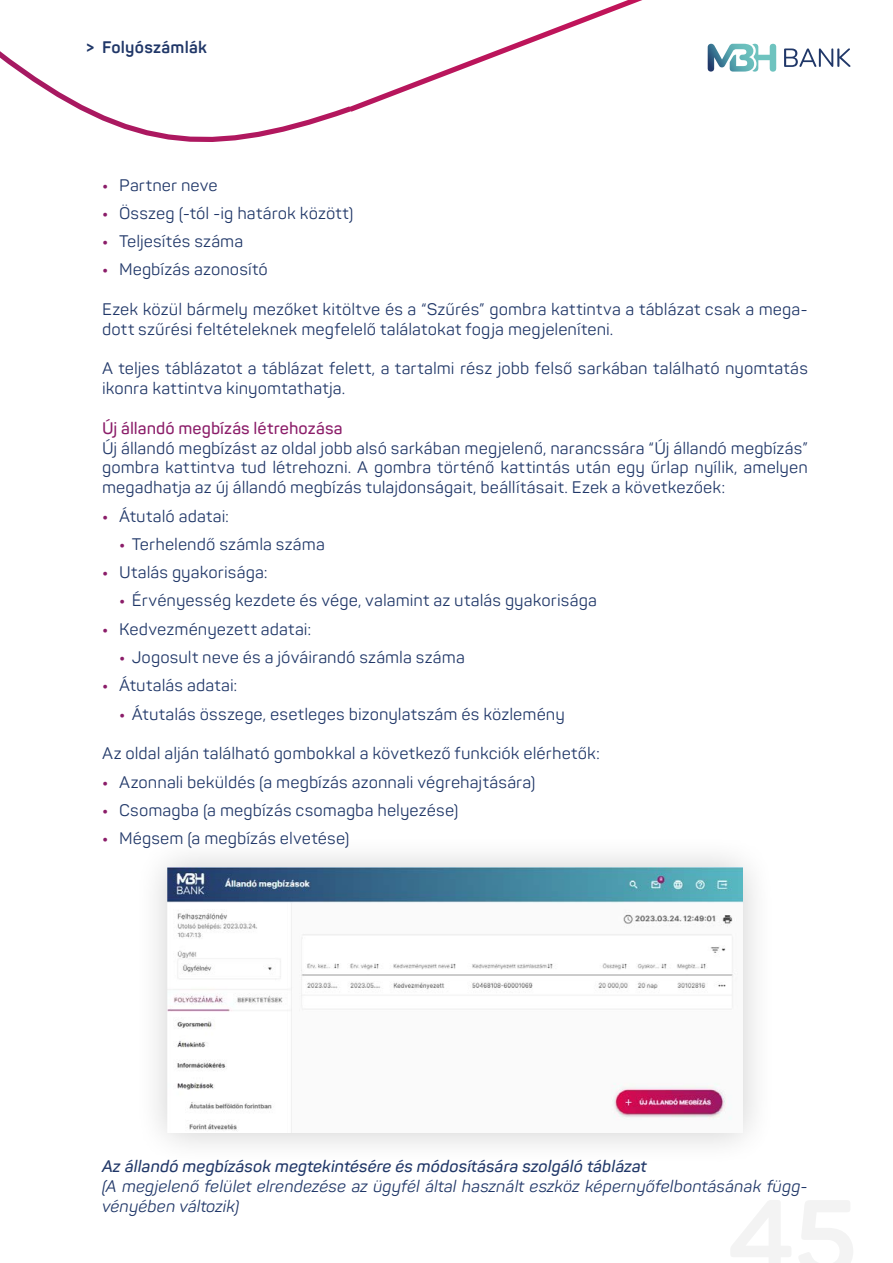
<style>
.page{position:relative;width:893px;height:1263px;background:#fff}
.page>*{position:absolute;margin:0;border:0;box-sizing:border-box;transform-origin:0 0}
.t1{font:16.5px/19.8px "Panton";letter-spacing:.005em;color:#203768}
.t2{font:italic 16.5px/19.8px "Panton";color:#203768}
.t3{font:italic 600 16.5px "Panton";color:#203768}
.t4{font:600 16.5px "Panton";color:#8b1d69}
.t5{font:700 16.5px "Panton";letter-spacing:.01em;color:#203768}
.s1{font-weight:700;color:#8b1d69}
</style>
<div class="page">
<svg style="left:0;top:0;width:851px;height:142px"></svg>
<svg style="left:784px;top:48px;width:66px;height:19px"></svg>
<svg style="left:708px;top:44px;width:68px;height:28px"></svg>
<div style="left:133px;top:833px;width:643px;height:333px;background:#000;opacity:.2"></div>
<img style="left:167px;top:867px;width:575px;height:266px">
<p class="t5" style="left:86px;top:36px;width:122px">&gt; Folyószámlák</p>
<p class="t1" style="left:102px;top:175px;width:117px"><span class="s1">•</span> Partner neve</p>
<p class="t1" style="left:102px;top:203px;width:253px"><span class="s1">•</span> Összeg (-tól -ig határok között)</p>
<p class="t1" style="left:102px;top:231px;width:143px"><span class="s1">•</span> Teljesítés száma</p>
<p class="t1" style="left:102px;top:260px;width:167px"><span class="s1">•</span> Megbízás azonosító</p>
<p class="t1" style="left:102px;top:299px;width:707px">Ezek közül bármely mezőket kitöltve és a “Szűrés” gombra kattintva a táblázat csak a mega&shy;dott szűrési feltételeknek megfelelő találatokat fogja megjeleníteni.</p>
<p class="t1" style="left:102px;top:359px;width:707px">A teljes táblázatot a táblázat felett, a tartalmi rész jobb felső sarkában található nyomtatás ikonra kattintva kinyomtathatja.</p>
<p class="t4" style="left:102px;top:418px;width:242px">Új állandó megbízás létrehozása</p>
<p class="t1" style="left:102px;top:438px;width:707px;text-align:justify">Új állandó megbízást az oldal jobb alsó sarkában megjelenő, narancssára “Új állandó megbízás” gombra kattintva tud létrehozni. A gombra történő kattintás után egy űrlap nyílik, amelyen megadhatja az új állandó megbízás tulajdonságait, beállításait. Ezek a következőek:</p>
<p class="t1" style="left:102px;top:506px;width:129px"><span class="s1">•</span> Átutaló adatai:</p>
<p class="t1" style="left:119px;top:534px;width:207px"><span class="s1">•</span> Terhelendő számla száma</p>
<p class="t1" style="left:102px;top:562px;width:167px"><span class="s1">•</span> Utalás gyakorisága:</p>
<p class="t1" style="left:119px;top:591px;width:479px"><span class="s1">•</span> Érvényesség kezdete és vége, valamint az utalás gyakorisága</p>
<p class="t1" style="left:102px;top:619px;width:211px"><span class="s1">•</span> Kedvezményezett adatai:</p>
<p class="t1" style="left:119px;top:647px;width:347px"><span class="s1">•</span> Jogosult neve és a jóváirandó számla száma</p>
<p class="t1" style="left:102px;top:676px;width:137px"><span class="s1">•</span> Átutalás adatai:</p>
<p class="t1" style="left:119px;top:704px;width:447px"><span class="s1">•</span> Átutalás összege, esetleges bizonylatszám és közlemény</p>
<p class="t1" style="left:102px;top:743px;width:499px">Az oldal alján található gombokkal a következő funkciók elérhetők:</p>
<p class="t1" style="left:102px;top:772px;width:435px"><span class="s1">•</span> Azonnali beküldés (a megbízás azonnali végrehajtására)</p>
<p class="t1" style="left:102px;top:800px;width:358px"><span class="s1">•</span> Csomagba (a megbízás csomagba helyezése)</p>
<p class="t1" style="left:102px;top:828px;width:249px"><span class="s1">•</span> Mégsem (a megbízás elvetése)</p>
<p class="t3" style="left:102px;top:1156px;width:546px">Az állandó megbízások megtekintésére és módosítására szolgáló táblázat</p>
<p class="t2" style="left:102px;top:1176px;width:707px">(A megjelenő felület elrendezése az ügyfél által használt eszköz képernyőfelbontásának függ&shy;vényében változik)</p>
</div>
